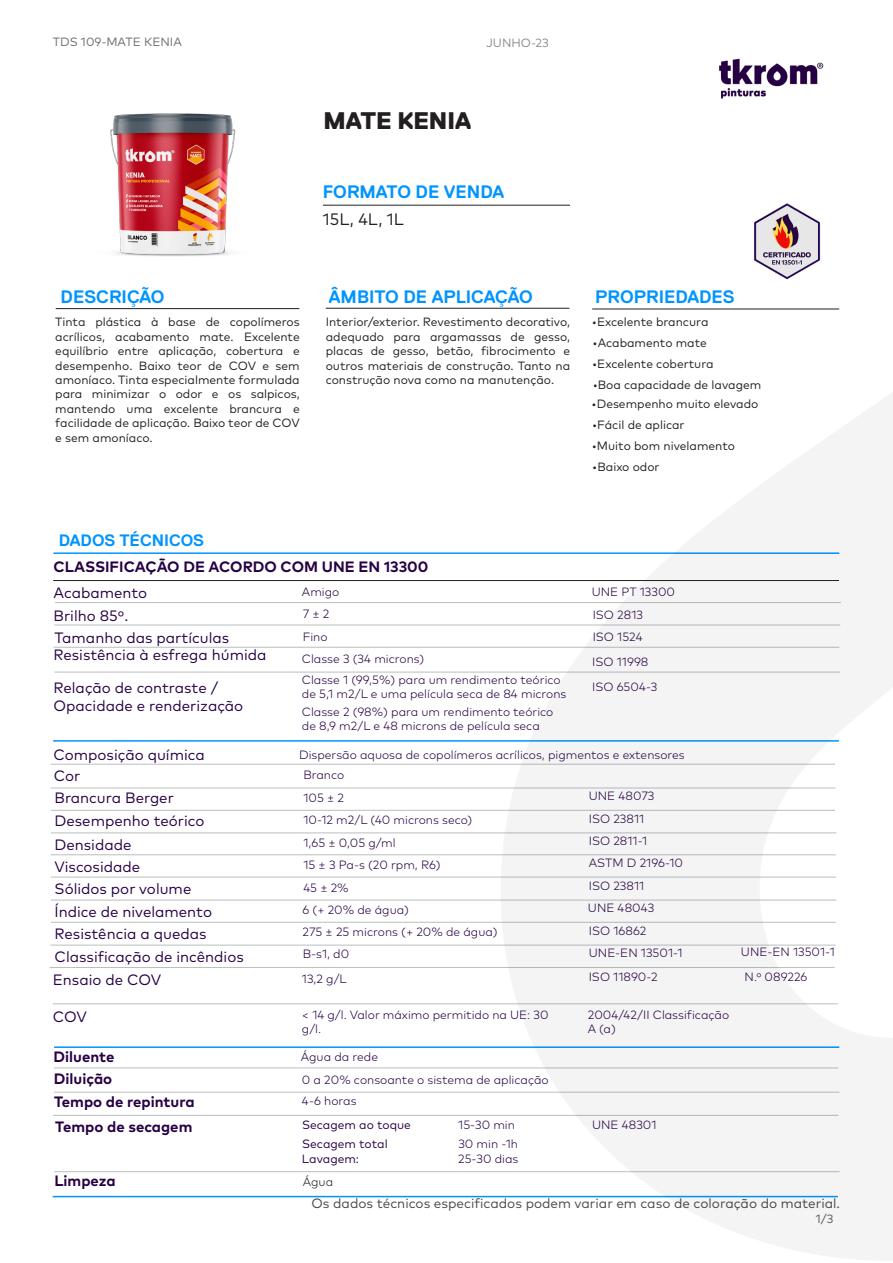
<style>
.page{position:relative;width:893px;height:1263px;background:#fff}
.page>*{position:absolute;margin:0;border:0;box-sizing:border-box;transform-origin:0 0}
.t1{font:800 24px "Replica Pro";color:#231f20}
.t2{font:700 18px "Replica";color:#0094ff}
.t3{font:700 16.5px "Replica";color:#0094ff}
.t4{font:16.5px "Mark Pro";color:#231f20}
.t5{font:15px/23px "Mark Pro";color:#270044}
.t6{font:700 15px/23.4px "Mark Pro";color:#270044}
.t7{font:13.5px "Mark Pro";color:#46484a}
.t8{font:300 12px/14.4px "Mark Pro";color:#270044}
.t9{font:12px/14.4px "Mark Pro";color:#231f20;text-align:justify}
.t10{font:12px/19.5px "Mark Pro";color:#270044}
.t11{font:12px "Mark Pro";color:#6e6e6e}
.t12{font:12px "Mark Pro";color:#8b8d90}
.t13{font:300 12px "Mark Pro";color:#231f20}
.t14{font:12px "Mark Pro";color:#5c5c5f}
</style>
<div class="page">
<img style="left:110px;top:113px;width:126px;height:143px">
<img style="left:754px;top:203px;width:67px;height:76px">
<hr style="left:323px;top:205px;width:247px;height:1px;background:#231f20">
<hr style="left:592px;top:309px;width:247px;height:1px;background:#231f20">
<hr style="left:326px;top:308px;width:243px;height:1px;background:#231f20">
<hr style="left:56px;top:308px;width:243px;height:1px;background:#231f20">
<hr style="left:54px;top:552px;width:785px;height:2px;background:#0094ff">
<hr style="left:53px;top:580px;width:786px;height:1px;background:#231f20">
<hr style="left:55px;top:602px;width:786px;height:1px;background:#bcbdc0">
<hr style="left:54px;top:625px;width:786px;height:1px;background:#bcbdc0">
<hr style="left:54px;top:647px;width:785px;height:1px;background:#bcbdc0">
<hr style="left:53px;top:740px;width:786px;height:2px;background:#0094ff">
<hr style="left:51px;top:764px;width:784px;height:1px;background:#bcbdc0">
<hr style="left:51px;top:788px;width:784px;height:1px;background:#bcbdc0">
<hr style="left:51px;top:810px;width:784px;height:1px;background:#bcbdc0">
<hr style="left:51px;top:854px;width:785px;height:1px;background:#bcbdc0">
<hr style="left:51px;top:877px;width:785px;height:1px;background:#bcbdc0">
<hr style="left:51px;top:900px;width:785px;height:1px;background:#bcbdc0">
<hr style="left:51px;top:922px;width:785px;height:1px;background:#bcbdc0">
<hr style="left:54px;top:1046px;width:785px;height:2px;background:#0094ff">
<hr style="left:51px;top:833px;width:785px;height:1px;background:#bcbdc0">
<hr style="left:50px;top:945px;width:785px;height:1px;background:#bcbdc0">
<hr style="left:54px;top:1068px;width:784px;height:1px;background:#bcbdc0">
<hr style="left:54px;top:1092px;width:785px;height:1px;background:#bcbdc0">
<hr style="left:53px;top:1115px;width:786px;height:1px;background:#bcbdc0">
<hr style="left:54px;top:1171px;width:786px;height:1px;background:#bcbdc0">
<hr style="left:54px;top:672px;width:786px;height:1px;background:#bcbdc0">
<hr style="left:50px;top:967px;width:785px;height:1px;background:#bcbdc0">
<hr style="left:53px;top:1003px;width:785px;height:1px;background:#bcbdc0">
<img style="left:719px;top:58px;width:105px;height:41px">
<hr style="left:53px;top:1196px;width:785px;height:1px;background:#0094ff">
<svg style="left:501px;top:393px;width:392px;height:868px;fill:#f4f4f4"></svg>
<p class="t11" style="left:53px;top:33px;width:130px">TDS 109-MATE KENIA</p>
<p class="t12" style="left:486px;top:34px;width:64px">JUNHO-23</p>
<h1 class="t1" style="left:323px;top:107px;width:149px">MATE KENIA</h1>
<h2 class="t2" style="left:323px;top:182px;width:183px">FORMATO DE VENDA</h2>
<h3 class="t4" style="left:323px;top:206px;width:82px">15L, 4L, 1L</h3>
<h2 class="t2" style="left:61px;top:287px;width:106px">DESCRIÇÃO</h2>
<h2 class="t2" style="left:329px;top:287px;width:205px">ÂMBITO DE APLICAÇÃO</h2>
<p class="t9" style="left:55px;top:314px;width:246px">Tinta plástica à base de copolímeros acrílicos, acabamento mate. Excelente equilíbrio entre aplicação, cobertura e desempenho. Baixo teor de COV e sem amoníaco. Tinta especialmente formulada para minimizar o odor e os salpicos, mantendo uma excelente brancura e facilidade de aplicação. Baixo teor de COV e sem amoníaco.</p>
<p class="t9" style="left:326px;top:314px;width:246px">Interior/exterior. Revestimento decorativo, adequado para argamassas de gesso, placas de gesso, betão, fibrocimento e outros materiais de construção. Tanto na construção nova como na manutenção.</p>
<h2 class="t2" style="left:595px;top:287px;width:141px">PROPRIEDADES</h2>
<p class="t9" style="left:592px;top:314px;width:118px">•Excelente brancura</p>
<p class="t9" style="left:592px;top:335px;width:116px">•Acabamento mate</p>
<p class="t9" style="left:592px;top:356px;width:123px">•Excelente cobertura</p>
<p class="t9" style="left:593px;top:377px;width:170px">•Boa capacidade de lavagem</p>
<p class="t9" style="left:592px;top:396px;width:168px">•Desempenho muito elevado</p>
<p class="t9" style="left:592px;top:417px;width:94px">•Fácil de aplicar</p>
<p class="t9" style="left:592px;top:438px;width:145px">•Muito bom nivelamento</p>
<p class="t9" style="left:592px;top:459px;width:69px">•Baixo odor</p>
<h3 class="t3" style="left:59px;top:531px;width:147px">DADOS TÉCNICOS</h3>
<p class="t6" style="left:54px;top:554px;width:376px">CLASSIFICAÇÃO DE ACORDO COM UNE EN 13300</p>
<p class="t5" style="left:54px;top:580px;width:95px">Acabamento<br>Brilho 85º.</p>
<p class="t8" style="left:302px;top:579px;width:39px;line-height:23px">Amigo<br>7 ± 2</p>
<p class="t8" style="left:592px;top:579px;width:85px;line-height:23.1px">UNE PT 13300<br>ISO 2813</p>
<p class="t5" style="left:54px;top:625px;width:176px">Tamanho das partículas</p>
<p class="t5" style="left:54px;top:678px;width:191px;line-height:18px">Relação de contraste /<br>Opacidade e renderização</p>
<p class="t8" style="left:593px;top:628px;width:52px">ISO 1524</p>
<p class="t8" style="left:303px;top:628px;width:26px">Fino</p>
<p class="t8" style="left:302px;top:671px;width:266px">Classe 1 (99,5%) para um rendimento teórico de 5,1 m2/L e uma película seca de 84 microns</p>
<p class="t5" style="left:54px;top:642px;width:214px">Resistência à esfrega húmida</p>
<p class="t8" style="left:302px;top:651px;width:124px">Classe 3 (34 microns)</p>
<p class="t8" style="left:592px;top:653px;width:58px">ISO 11998</p>
<p class="t8" style="left:592px;top:678px;width:67px">ISO 6504-3</p>
<p class="t8" style="left:302px;top:703px;width:253px">Classe 2 (98%) para um rendimento teórico de 8,9 m2/L e 48 microns de película seca</p>
<p class="t5" style="left:54px;top:742px;width:153px">Composição química</p>
<p class="t8" style="left:299px;top:746px;width:387px">Dispersão aquosa de copolímeros acrílicos, pigmentos e extensores</p>
<p class="t5" style="left:54px;top:764px;width:121px;line-height:21.1px">Cor<br>Brancura Berger</p>
<p class="t8" style="left:303px;top:762px;width:42px;line-height:22.6px">Branco<br>105 ± 2</p>
<p class="t8" style="left:589px;top:788px;width:67px">UNE 48073</p>
<p class="t5" style="left:55px;top:808px;width:151px">Desempenho teórico</p>
<p class="t8" style="left:303px;top:812px;width:170px">10-12 m2/L (40 microns seco)</p>
<p class="t8" style="left:589px;top:810px;width:57px">ISO 23811</p>
<p class="t5" style="left:55px;top:832px;width:78px">Densidade</p>
<p class="t5" style="left:54px;top:854px;width:138px;line-height:22.5px">Viscosidade<br>Sólidos por volume</p>
<p class="t8" style="left:303px;top:830px;width:139px;line-height:22.4px">1,65 ± 0,05 g/ml<br>15 ± 3 Pa-s (20 rpm, R6)</p>
<p class="t8" style="left:589px;top:828px;width:96px;line-height:22.4px">ISO 2811-1<br>ASTM D 2196-10</p>
<p class="t8" style="left:303px;top:879px;width:47px">45 ± 2%</p>
<p class="t8" style="left:589px;top:877px;width:57px">ISO 23811</p>
<p class="t5" style="left:55px;top:899px;width:159px">Índice de nivelamento</p>
<p class="t8" style="left:302px;top:901px;width:108px">6 (+ 20% de água)</p>
<p class="t8" style="left:588px;top:900px;width:68px">UNE 48043</p>
<p class="t5" style="left:55px;top:921px;width:153px">Resistência a quedas</p>
<p class="t8" style="left:302px;top:924px;width:197px">275 ± 25 microns (+ 20% de água)</p>
<p class="t8" style="left:589px;top:922px;width:59px">ISO 16862</p>
<p class="t5" style="left:55px;top:944px;width:191px">Classificação de incêndios</p>
<p class="t8" style="left:303px;top:946px;width:48px">B-s1, d0</p>
<p class="t8" style="left:589px;top:945px;width:95px">UNE-EN 13501-1</p>
<p class="t8" style="left:741px;top:944px;width:95px">UNE-EN 13501-1</p>
<p class="t5" style="left:53px;top:967px;width:110px">Ensaio de COV</p>
<p class="t8" style="left:302px;top:970px;width:46px">13,2 g/L</p>
<p class="t8" style="left:589px;top:968px;width:70px">ISO 11890-2</p>
<p class="t8" style="left:745px;top:968px;width:64px">N.º 089226</p>
<p class="t5" style="left:53px;top:1004px;width:36px">COV</p>
<p class="t8" style="left:302px;top:1006px;width:248px">&lt; 14 g/l. Valor máximo permitido na UE: 30 g/l.</p>
<p class="t8" style="left:588px;top:1006px;width:143px">2004/42/II Classificação<br>A (a)</p>
<p class="t6" style="left:54px;top:1044px;width:62px">Diluente</p>
<p class="t8" style="left:301px;top:1048px;width:79px">Água da rede</p>
<p class="t6" style="left:54px;top:1065px;width:142px">Diluição<br>Tempo de repintura</p>
<p class="t8" style="left:302px;top:1068px;width:248px;line-height:21.3px">0 a 20% consoante o sistema de aplicação<br>4-6 horas</p>
<p class="t6" style="left:55px;top:1114px;width:139px">Tempo de secagem</p>
<p class="t10" style="left:302px;top:1113px;width:110px">Secagem ao toque<br>Secagem total</p>
<p class="t10" style="left:302px;top:1148px;width:59px">Lavagem:</p>
<p class="t8" style="left:458px;top:1116px;width:58px">15-30 min</p>
<p class="t8" style="left:592px;top:1116px;width:66px">UNE 48301</p>
<p class="t8" style="left:458px;top:1135px;width:62px;line-height:14.9px">30 min -1h<br>25-30 dias</p>
<p class="t6" style="left:55px;top:1167px;width:63px">Limpeza</p>
<p class="t13" style="left:303px;top:1173px;width:32px">Água</p>
<p class="t7" style="left:311px;top:1193px;width:530px">Os dados técnicos especificados podem variar em caso de coloração do material.</p>
<p class="t14" style="left:816px;top:1210px;width:19px">1/3</p>
</div>
